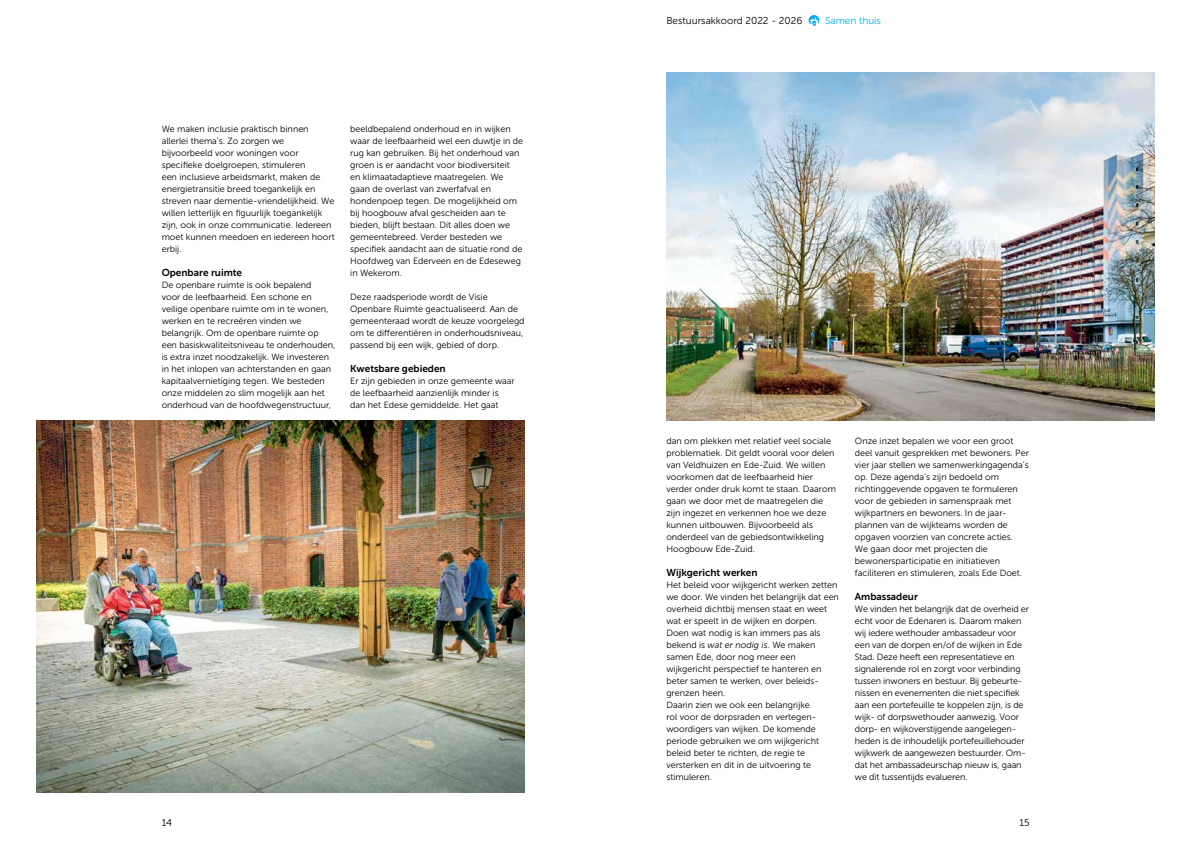
<style>
.page{position:relative;width:1191px;height:842px;background:#fff}
.page>*{position:absolute;margin:0;border:0;box-sizing:border-box;transform-origin:0 0}
.t1{font:10px "Museo Sans 700";color:#000}
.t2{font:10px "Museo Sans 300";color:#000}
.t3{font:10px "Museo Sans 300";color:#00aeef}
.t4{font:9px/12px "Museo Sans 300";color:#000}
.s1{font-style:italic}
</style>
<div class="page">
<img style="left:666px;top:72px;width:489px;height:348px">
<img style="left:36px;top:420px;width:488px;height:372px">
<svg style="left:808px;top:15px;width:11px;height:11px"></svg>
<p class="t4" style="left:162px;top:123px;width:174px">We maken inclusie praktisch binnen allerlei thema’s. Zo zorgen we bijvoorbeeld voor woningen voor specifieke doelgroepen, stimuleren<br>een inclusieve arbeidsmarkt, maken de energietransitie breed toegankelijk en streven naar dementie-vriendelijkheid. We willen letterlijk en figuurlijk toegankelijk zijn, ook in onze communicatie. Iedereen moet kunnen meedoen en iedereen hoort erbij.</p>
<p class="t1" style="left:162px;top:267px;width:82px">Openbare ruimte</p>
<p class="t4" style="left:162px;top:279px;width:175px">De openbare ruimte is ook bepalend<br>voor de leefbaarheid. Een schone en veilige openbare ruimte om in te wonen, werken en te recreëren vinden we belangrijk. Om de openbare ruimte op een basiskwaliteitsniveau te onderhouden, is extra inzet noodzakelijk. We investeren in het inlopen van achterstanden en gaan kapitaalvernietiging tegen. We besteden onze middelen zo slim mogelijk aan het onderhoud van de hoofdwegenstructuur,</p>
<p class="t4" style="left:350px;top:123px;width:174px">beeldbepalend onderhoud en in wijken waar de leefbaarheid wel een duwtje in de rug kan gebruiken. Bij het onderhoud van groen is er aandacht voor biodiversiteit<br>en klimaatadaptieve maatregelen. We gaan de overlast van zwerfafval en hondenpoep tegen. De mogelijkheid om bij hoogbouw afval gescheiden aan te bieden, blijft bestaan. Dit alles doen we gemeentebreed. Verder besteden we specifiek aandacht aan de situatie rond de Hoofdweg van Ederveen en de Edeseweg in Wekerom.</p>
<p class="t4" style="left:350px;top:291px;width:176px">Deze raadsperiode wordt de Visie Openbare Ruimte geactualiseerd. Aan de gemeenteraad wordt de keuze voorgelegd om te differentiëren in onderhoudsniveau, passend bij een wijk, gebied of dorp.</p>
<p class="t1" style="left:350px;top:363px;width:97px">Kwetsbare gebieden</p>
<p class="t4" style="left:350px;top:375px;width:166px">Er zijn gebieden in onze gemeente waar de leefbaarheid aanzienlijk minder is dan het Edese gemiddelde. Het gaat</p>
<p class="t2" style="left:666px;top:15px;width:138px">Bestuursakkoord 2022 - 2026</p>
<p class="t3" style="left:825px;top:15px;width:57px">Samen thuis</p>
<p class="t4" style="left:666px;top:435px;width:171px">dan om plekken met relatief veel sociale problematiek. Dit geldt vooral voor delen van Veldhuizen en Ede-Zuid. We willen voorkomen dat de leefbaarheid hier verder onder druk komt te staan. Daarom gaan we door met de maatregelen die zijn ingezet en verkennen hoe we deze kunnen uitbouwen. Bijvoorbeeld als onderdeel van de gebiedsontwikkeling Hoogbouw Ede-Zuid.</p>
<p class="t1" style="left:666px;top:567px;width:93px">Wijkgericht werken</p>
<p class="t4" style="left:666px;top:579px;width:174px">Het beleid voor wijkgericht werken zetten we door. We vinden het belangrijk dat een overheid dichtbij mensen staat en weet wat er speelt in de wijken en dorpen.<br>Doen wat nodig is kan immers pas als bekend is <span class="s1">wat er nodig is</span>. We maken samen Ede, door nog meer een wijkgericht perspectief te hanteren en beter samen te werken, over beleids&shy;grenzen heen.<br>Daarin zien we ook een belangrijke<br>rol voor de dorpsraden en vertegen&shy;woordigers van wijken. De komende periode gebruiken we om wijkgericht beleid beter te richten, de regie te versterken en dit in de uitvoering te stimuleren.</p>
<p class="t4" style="left:855px;top:435px;width:175px">Onze inzet bepalen we voor een groot deel vanuit gesprekken met bewoners. Per vier jaar stellen we samenwerkingagenda’s op. Deze agenda’s zijn bedoeld om richtinggevende opgaven te formuleren voor de gebieden in samenspraak met wijkpartners en bewoners. In de jaar&shy;plannen van de wijkteams worden de opgaven voorzien van concrete acties.<br>We gaan door met projecten die bewonersparticipatie en initiatieven faciliteren en stimuleren, zoals Ede Doet.</p>
<p class="t1" style="left:855px;top:591px;width:65px">Ambassadeur</p>
<p class="t4" style="left:855px;top:603px;width:175px">We vinden het belangrijk dat de overheid er echt voor de Edenaren is. Daarom maken wij iedere wethouder ambassadeur voor een van de dorpen en/of de wijken in Ede Stad. Deze heeft een representatieve en signalerende rol en zorgt voor verbinding tussen inwoners en bestuur. Bij gebeurte&shy;nissen en evenementen die niet specifiek aan een portefeuille te koppelen zijn, is de wijk- of dorpswethouder aanwezig. Voor dorp- en wijkoverstijgende aangelegen&shy;heden is de inhoudelijk portefeuillehouder wijkwerk de aangewezen bestuurder. Om&shy;dat het ambassadeurschap nieuw is, gaan we dit tussentijds evalueren.</p>
<p class="t2" style="left:162px;top:817px;width:12px">14</p>
<p class="t2" style="left:1019px;top:817px;width:12px">15</p>
</div>
